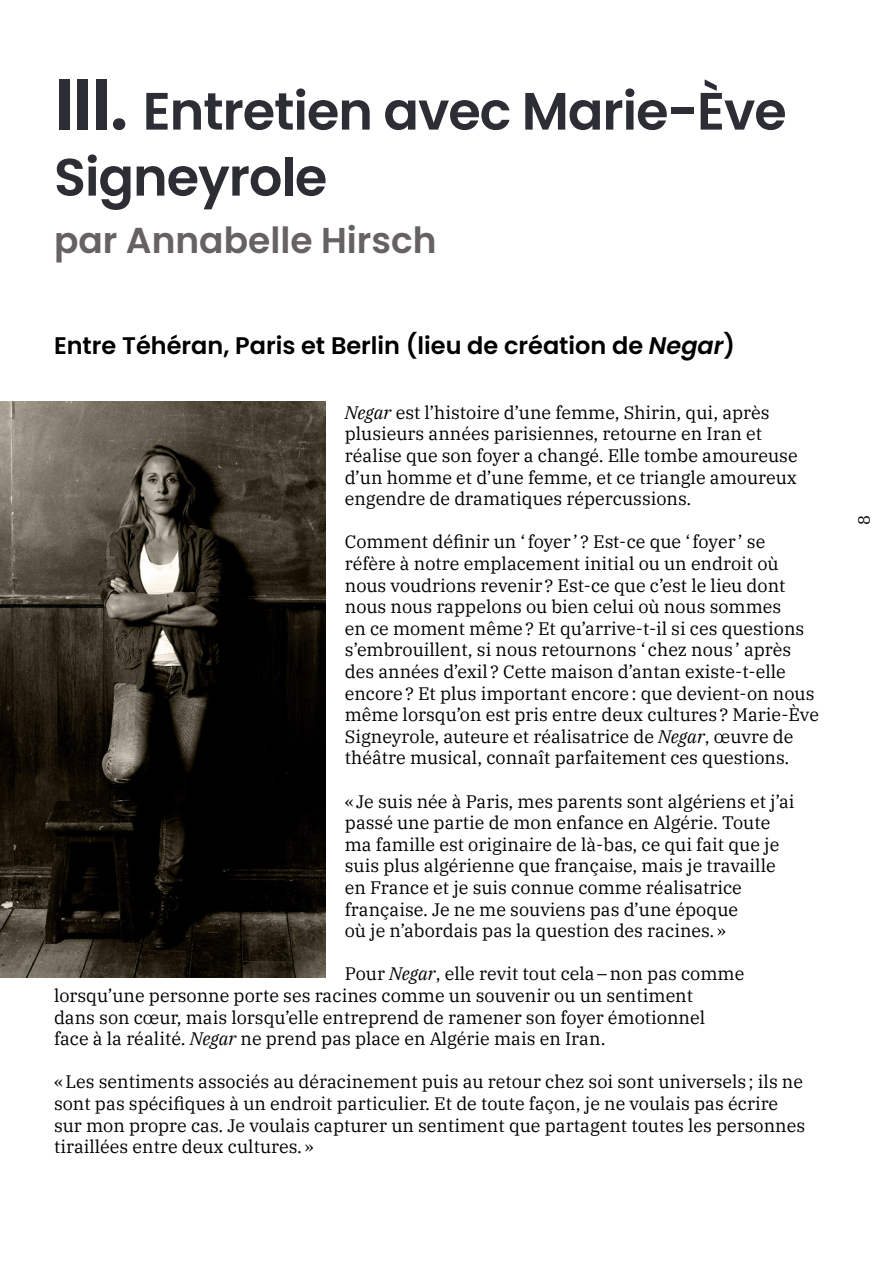
<style>
.page{position:relative;width:893px;height:1263px;background:#fff}
.page>*{position:absolute;margin:0;border:0;box-sizing:border-box;transform-origin:0 0}
.t1{font:600 52.5px/66px "Poppins";letter-spacing:-.02em;color:#2d2e35}
.t2{font:600 36px "Poppins";color:#666164}
.Biographie___texte_courant{font:600 24px "Poppins";color:#000}
.Biographie___texte_courant-2{font:18px/21.6px "IBM Plex Serif";color:#000}
.t3{font:16.5px "IBM Plex Serif";color:#000}
.s1{font-size:72px}
.s2{font-style:italic}
</style>
<div class="page">
<img style="left:0;top:402px;width:325px;height:576px">
<p class="t1" style="left:54px;top:78px;width:734px"><span class="s1">III.</span> Entretien avec Marie-Ève<br>Signeyrole</p>
<p class="t2" style="left:54px;top:219px;width:384px">par Annabelle Hirsch</p>
<p class="Biographie___texte_courant" style="left:54px;top:332px;width:683px">Entre Téhéran, Paris et Berlin (lieu de création de <span class="s2">Negar</span>)</p>
<p class="Biographie___texte_courant-2" style="left:345px;top:400px;width:454px"><span class="s2">Negar</span> est l’histoire d’une femme, Shirin, qui, après plusieurs années parisiennes, retourne en Iran et réalise que son foyer a changé. Elle tombe amoureuse d’un homme et d’une femme, et ce triangle amoureux engendre de dramatiques répercussions.</p>
<p class="Biographie___texte_courant-2" style="left:345px;top:530px;width:476px">Comment définir un ‘foyer ’ ? Est-ce que ‘foyer ’ se réfère à notre emplacement initial ou un endroit où nous voudrions revenir ? Est-ce que c’est le lieu dont nous nous rappelons ou bien celui où nous sommes<br>en ce moment même? Et qu’arrive-t-il si ces questions s’embrouillent, si nous retournons ‘chez nous ’ après des années d’exil ? Cette maison d’antan existe-t-elle encore? Et plus important encore: que devient-on nous même lorsqu’on est pris entre deux cultures ? Marie-Ève Signeyrole, auteure et réalisatrice de <span class="s2">Negar</span>, œuvre de théâtre musical, connaît parfaitement ces questions.</p>
<p class="Biographie___texte_courant-2" style="left:345px;top:789px;width:451px">«Je suis née à Paris, mes parents sont algériens et j’ai passé une partie de mon enfance en Algérie. Toute ma famille est originaire de là-bas, ce qui fait que je suis plus algérienne que française, mais je travaille en France et je suis connue comme réalisatrice française. Je ne me souviens pas d’une époque<br>où je n’abordais pas la question des racines.»</p>
<p class="Biographie___texte_courant-2" style="left:54px;top:962px;width:692px;text-indent:291px">Pour <span class="s2">Negar</span>, elle revit tout cela–non pas comme lorsqu’une personne porte ses racines comme un souvenir ou un sentiment<br>dans son cœur, mais lorsqu’elle entreprend de ramener son foyer émotionnel face à la réalité. <span class="s2">Negar</span> ne prend pas place en Algérie mais en Iran.</p>
<p class="Biographie___texte_courant-2" style="left:54px;top:1070px;width:753px">«Les sentiments associés au déracinement puis au retour chez soi sont universels ; ils ne sont pas spécifiques à un endroit particulier. Et de toute façon, je ne voulais pas écrire sur mon propre cas. Je voulais capturer un sentiment que partagent toutes les personnes tiraillées entre deux cultures.»</p>
<p class="t3" style="left:851px;top:525px;width:11px;rotate:-90deg">8</p>
</div>
